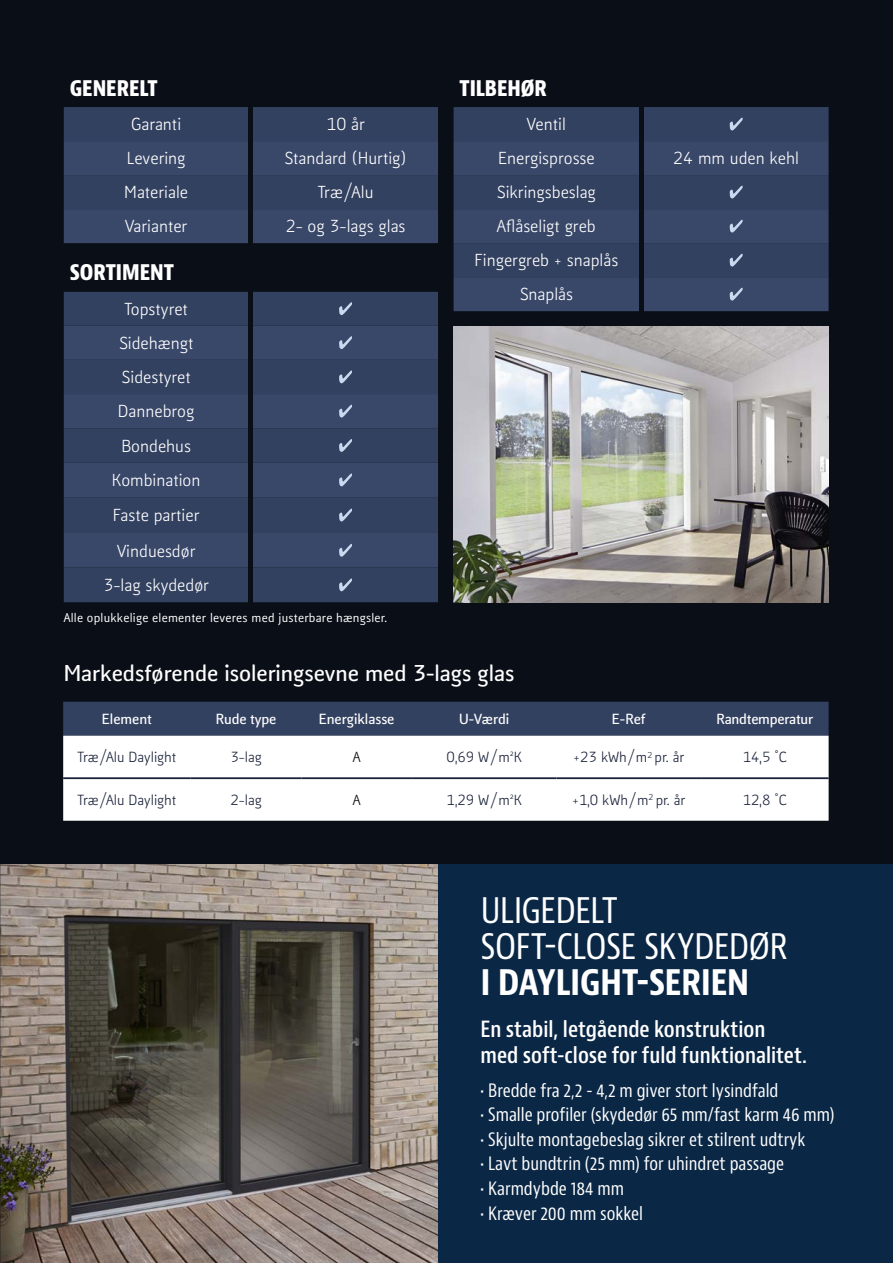
<style>
.page{position:relative;width:893px;height:1263px;background:#090e17}
.page>*{position:absolute;margin:0;border:0;box-sizing:border-box;transform-origin:0 0}
.t1{font:condensed 37.5px/36px "Bernino Sans";letter-spacing:-.025em;color:#fff}
.t2{font:700 condensed 37.5px "Bernino Sans";letter-spacing:-.02em;color:#fff}
.t3{font:600 condensed 21.75px/26.1px "Bernino Sans";color:#fff}
.t4{font:700 21.75px "Kofi Pure Sans";color:#fff}
.t5{font:800 condensed 21px "Bernino Sans";color:#fff}
.t6{font:condensed 18px "Bernino Sans";color:#fff}
.t7{font:16.5px/34.5px "Kofi Pure Sans";color:#fff;text-align:center}
.t8{font:13.95px "Kofi Pure Sans";color:#1a223a}
.t9{font:700 13.95px "Kofi Pure Sans";color:#fff}
.t10{font:13.95px "Kofi Pure Sans";color:#000}
.t11{font:500 12px "Kofi Pure Sans";letter-spacing:.02em;color:#fff}
</style>
<div class="page">
<img style="left:0;top:864px;width:438px;height:399px">
<div style="left:438px;top:864px;width:455px;height:399px;background:#0a2745"></div>
<div style="left:454px;top:107px;width:375px;height:34px;background:#334160"></div>
<svg style="left:454px;top:141px;width:375px;height:170px;background:#364464"></svg>
<svg style="left:730px;top:118px;width:13px;height:12px"></svg>
<svg style="left:730px;top:186px;width:13px;height:13px"></svg>
<svg style="left:730px;top:220px;width:13px;height:13px"></svg>
<svg style="left:730px;top:254px;width:13px;height:13px"></svg>
<svg style="left:730px;top:288px;width:13px;height:13px"></svg>
<svg style="left:64px;top:107px;width:374px;height:136px;background:#354363"></svg>
<div style="left:64px;top:292px;width:374px;height:34px;background:#334160"></div>
<div style="left:64px;top:326px;width:374px;height:34px;background:#394769"></div>
<svg style="left:64px;top:360px;width:374px;height:242px;background:#354363"></svg>
<svg style="left:339px;top:302px;width:13px;height:13px"></svg>
<svg style="left:339px;top:336px;width:13px;height:13px"></svg>
<svg style="left:339px;top:370px;width:13px;height:13px"></svg>
<svg style="left:339px;top:405px;width:13px;height:13px"></svg>
<svg style="left:339px;top:439px;width:13px;height:13px"></svg>
<svg style="left:339px;top:473px;width:13px;height:13px"></svg>
<svg style="left:339px;top:509px;width:13px;height:12px"></svg>
<svg style="left:339px;top:544px;width:13px;height:13px"></svg>
<svg style="left:339px;top:578px;width:13px;height:13px"></svg>
<img style="left:454px;top:326px;width:375px;height:276px">
<div style="left:63px;top:702px;width:766px;height:34px;background:#334160"></div>
<div style="left:63px;top:736px;width:766px;height:85px;background:#fff"></div>
<hr style="left:63px;top:777px;width:128px;height:2px;background:#1a223a">
<hr style="left:191px;top:777px;width:110px;height:2px;background:#1a223a">
<hr style="left:301px;top:777px;width:111px;height:2px;background:#1a223a">
<hr style="left:412px;top:777px;width:144px;height:2px;background:#1a223a">
<hr style="left:556px;top:777px;width:145px;height:2px;background:#1a223a">
<hr style="left:701px;top:777px;width:128px;height:2px;background:#1a223a">
<hr style="left:249px;top:286px;width:4px;height:323px;background:#090e17">
<hr style="left:249px;top:97px;width:4px;height:153px;background:#090e17">
<hr style="left:639px;top:97px;width:4px;height:221px;background:#090e17">
<p class="t5" style="left:70px;top:76px;width:89px">GENERELT</p>
<p class="t5" style="left:459px;top:76px;width:89px">TILBEHØR</p>
<p class="t7" style="left:131px;top:108px;width:52px">Garanti</p>
<p class="t7" style="left:326px;top:108px;width:40px">10 år</p>
<p class="t7" style="left:127px;top:142px;width:60px">Levering</p>
<p class="t7" style="left:284px;top:142px;width:124px">Standard (Hurtig)</p>
<p class="t7" style="left:124px;top:176px;width:65px">Materiale</p>
<p class="t7" style="left:318px;top:176px;width:57px">Træ/Alu</p>
<p class="t7" style="left:125px;top:210px;width:64px">Varianter</p>
<p class="t7" style="left:286px;top:210px;width:121px">2- og 3-lags glas</p>
<p class="t5" style="left:70px;top:260px;width:106px">SORTIMENT</p>
<p class="t7" style="left:103px;top:292px;width:107px">Topstyret<br>Sidehængt<br>Sidestyret<br>Dannebrog<br>Bondehus<br>Kombination<br>Faste partier<br>Vinduesdør<br>3-lag skydedør</p>
<p class="t11" style="left:64px;top:609px;width:325px">Alle oplukkelige elementer leveres med justerbare hængsler.</p>
<p class="t7" style="left:498px;top:108px;width:98px;line-height:34px">Ventil<br>Energisprosse</p>
<p class="t7" style="left:474px;top:176px;width:145px;line-height:34px">Sikringsbeslag<br>Aflåseligt greb<br>Fingergreb + snaplås<br>Snaplås</p>
<h2 class="t4" style="left:64px;top:658px;width:452px">Markedsførende isoleringsevne med 3-lags glas</h2>
<p class="t7" style="left:673px;top:142px;width:127px">24 mm uden kehl</p>
<p class="t9" style="left:102px;top:709px;width:52px">Element</p>
<p class="t9" style="left:216px;top:709px;width:62px">Rude type</p>
<p class="t9" style="left:319px;top:709px;width:77px">Energiklasse</p>
<p class="t9" style="left:459px;top:709px;width:52px">U-Værdi</p>
<p class="t9" style="left:612px;top:709px;width:35px">E-Ref</p>
<p class="t9" style="left:716px;top:709px;width:98px">Randtemperatur</p>
<p class="t8" style="left:77px;top:748px;width:100px">Træ/Alu Daylight</p>
<p class="t8" style="left:230px;top:748px;width:33px">3-lag</p>
<p class="t10" style="left:353px;top:748px;width:9px">A</p>
<p class="t8" style="left:447px;top:748px;width:77px">0,69 W/m²K</p>
<p class="t8" style="left:573px;top:748px;width:112px">+23 kWh/m<sup>2</sup> pr. år</p>
<p class="t8" style="left:743px;top:748px;width:46px">14,5 °C</p>
<p class="t8" style="left:77px;top:791px;width:100px">Træ/Alu Daylight</p>
<p class="t8" style="left:230px;top:791px;width:33px">2-lag</p>
<p class="t10" style="left:353px;top:791px;width:9px">A</p>
<p class="t8" style="left:447px;top:791px;width:77px">1,29 W/m²K</p>
<p class="t8" style="left:572px;top:791px;width:115px">+1,0 kWh/m<sup>2</sup> pr. år</p>
<p class="t8" style="left:743px;top:791px;width:46px">12,8 °C</p>
<h1 class="t1" style="left:480px;top:892px;width:309px">ULIGEDELT<br>SOFT-CLOSE SKYDEDØR</h1>
<h1 class="t2" style="left:480px;top:959px;width:271px">I DAYLIGHT-SERIEN</h1>
<h2 class="t3" style="left:480px;top:1016px;width:328px">En stabil, letgående konstruktion med soft-close for fuld funktionalitet.</h2>
<p class="t6" style="left:480px;top:1079px;width:300px">• Bredde fra 2,2 - 4,2 m giver stort lysindfald</p>
<p class="t6" style="left:480px;top:1103px;width:356px">• Smalle profiler (skydedør 65 mm/fast karm 46 mm)</p>
<p class="t6" style="left:480px;top:1128px;width:326px">• Skjulte montagebeslag sikrer et stilrent udtryk</p>
<p class="t6" style="left:480px;top:1153px;width:305px">• Lavt bundtrin (25 mm) for uhindret passage</p>
<p class="t6" style="left:480px;top:1177px;width:145px">• Karmdybde 184 mm</p>
<p class="t6" style="left:480px;top:1202px;width:164px">• Kræver 200 mm sokkel</p>
</div>
